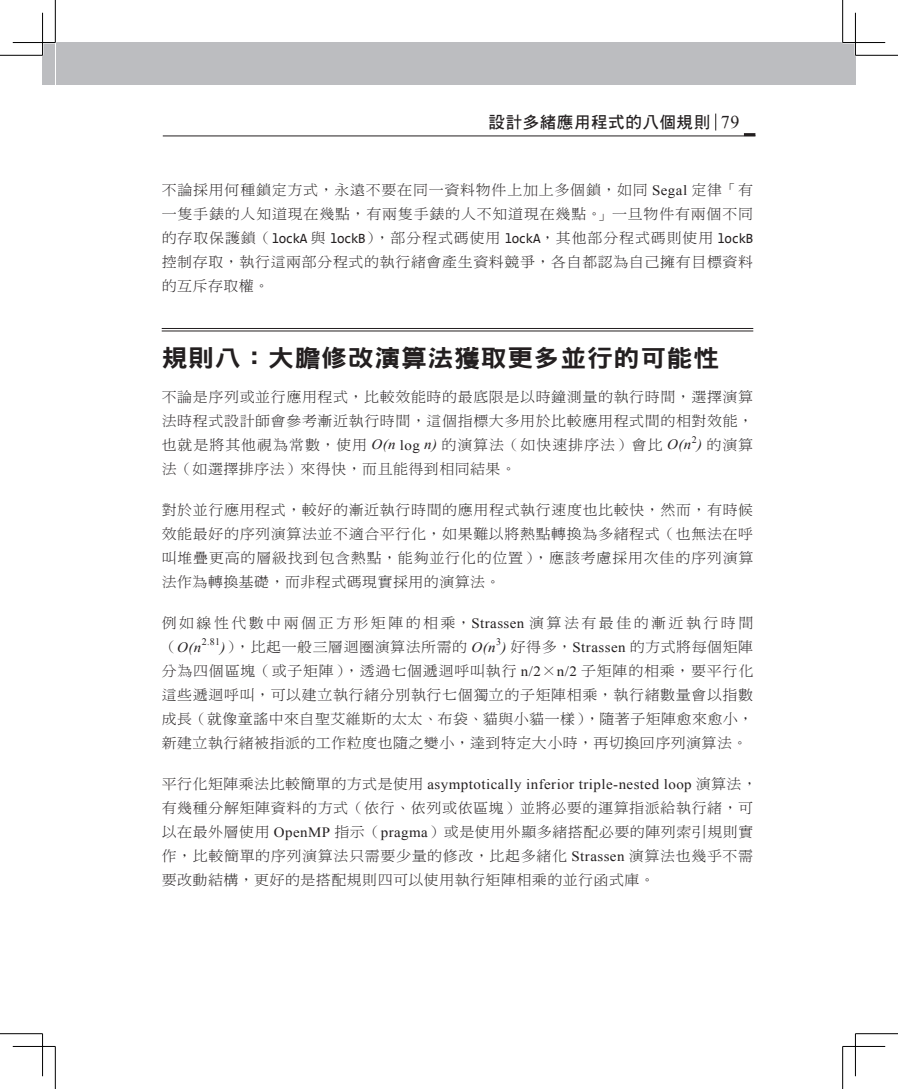
<style>
.page{position:relative;width:898px;height:1089px;background:#fff}
.page>*{position:absolute;margin:0;border:0;box-sizing:border-box;transform-origin:0 0}
._02大標-1{font:24px "DFN Hei W9 WIN BF";letter-spacing:.025em;color:#231f20;scale:1.08 1}
.t1{font:16.5px "DF Hei W7 WIN BF";letter-spacing:.035em;color:#231f20}
._00內文{font:14.25px/24px "DF Ming Std W3";letter-spacing:.04em;color:#231f20;text-align:justify;scale:1.05 1}
._00內文-2{font:14.25px/23.5px "DF Ming Std W3";letter-spacing:.165em;color:#231f20;scale:1.05 1}
._00內文-3{font:9.9px "Times New Roman";color:#231f20}
.s1{font-family:"Times New Roman";font-size:18px}
.s2{font-family:"Times New Roman"}
.s3{font-family:"Consolas"}
.s4{font-family:"Times New Roman";font-style:italic}
</style>
<div class="page">
<hr style="left:163px;top:136px;width:592px;height:1px;background:#231f20">
<svg style="left:743px;top:133px;width:12px;height:3px"></svg>
<div style="left:43px;top:43px;width:12px;height:42px;background:#bcbdc0"></div>
<div style="left:56px;top:43px;width:799px;height:42px;background:#bcbdc0"></div>
<svg style="left:715px;top:114px;width:1px;height:16px"></svg>
<hr style="left:162px;top:328px;width:591px;height:1px;background:#231f20">
<hr style="left:162px;top:331px;width:591px;height:1px;background:#231f20">
<hr style="left:13px;top:41px;width:42px;height:3px;background:#fff">
<hr style="left:842px;top:41px;width:42px;height:3px;background:#fff">
<hr style="left:41px;top:13px;width:3px;height:42px;background:#fff">
<hr style="left:0;top:55px;width:43px;height:1px;background:#000">
<hr style="left:855px;top:55px;width:42px;height:1px;background:#000">
<hr style="left:0;top:1033px;width:43px;height:1px;background:#000">
<hr style="left:855px;top:1033px;width:42px;height:1px;background:#000">
<hr style="left:55px;top:0;width:1px;height:43px;background:#000">
<hr style="left:55px;top:1046px;width:1px;height:43px;background:#000">
<hr style="left:842px;top:0;width:1px;height:43px;background:#000">
<hr style="left:842px;top:1046px;width:1px;height:43px;background:#000">
<hr style="left:13px;top:42px;width:42px;height:1px;background:#000">
<hr style="left:842px;top:42px;width:42px;height:1px;background:#000">
<hr style="left:13px;top:1046px;width:42px;height:1px;background:#000">
<hr style="left:842px;top:1046px;width:42px;height:1px;background:#000">
<hr style="left:42px;top:13px;width:1px;height:42px;background:#000">
<hr style="left:42px;top:1033px;width:1px;height:43px;background:#000">
<hr style="left:854px;top:13px;width:1px;height:42px;background:#000">
<hr style="left:854px;top:1033px;width:1px;height:43px;background:#000">
<p class="t1" style="left:488px;top:114px;width:252px">設計多緒應用程式的八個規則 <span class="s1">79</span></p>
<p class="_00內文" style="left:162px;top:178px;width:564px">不論採用何種鎖定方式，永遠不要在同一資料物件上加上多個鎖，如同 <span class="s2">Segal</span> 定律「有一隻手錶的人知道現在幾點，有兩隻手錶的人不知道現在幾點。」一旦物件有兩個不同的存取保護鎖（<span class="s3">lockA</span> 與 <span class="s3">lockB</span>），部分程式碼使用 <span class="s3">lockA</span>，其他部分程式碼則使用 <span class="s3">lockB</span>控制存取，執行這兩部分程式的執行緒會產生資料競爭，各自都認為自己擁有目標資料的互斥存取權。</p>
<p class="_02大標-1" style="left:162px;top:345px;width:517px">規則八：大膽修改演算法獲取更多並行的可能性</p>
<p class="_00內文" style="left:162px;top:384px;width:564px">不論是序列或並行應用程式，比較效能時的最底限是以時鐘測量的執行時間，選擇演算法時程式設計師會參考漸近執行時間，這個指標大多用於比較應用程式間的相對效能，也就是將其他視為常數，使用 <span class="s4">O(n</span> <span class="s2">log</span> <span class="s4">n)</span> 的演算法（如快速排序法）會比 <span class="s4">O(n )</span> 的演算</p>
<p class="_00內文-3" style="left:691px;top:432px;width:6px">2</p>
<p class="_00內文" style="left:162px;top:456px;width:339px">法（如選擇排序法）來得快，而且能得到相同結果。</p>
<p class="_00內文" style="left:162px;top:497px;width:565px">對於並行應用程式，較好的漸近執行時間的應用程式執行速度也比較快，然而，有時候效能最好的序列演算法並不適合平行化，如果難以將熱點轉換為多緒程式（也無法在呼叫堆疊更高的層級找到包含熱點，能夠並行化的位置），應該考慮採用次佳的序列演算法作為轉換基礎，而非程式碼現實採用的演算法。</p>
<p class="_00內文-2" style="left:162px;top:611px;width:564px">例如線性代數中兩個正方形矩陣的相乘，<span class="s2">Strassen</span> 演算法有最佳的漸近執行時間（<span class="s4">O(n</span></p>
<p class="_00內文-3" style="left:496px;top:634px;width:6px">3</p>
<p class="_00內文" style="left:162px;top:658px;width:564px">分為四個區塊（或子矩陣），透過七個遞迴呼叫執行 <span class="s2">n/2</span>×<span class="s2">n/2</span> 子矩陣的相乘，要平行化這些遞迴呼叫，可以建立執行緒分別執行七個獨立的子矩陣相乘，執行緒數量會以指數成長（就像童謠中來自聖艾維斯的太太、布袋、貓與小貓一樣），隨著子矩陣愈來愈小，新建立執行緒被指派的工作粒度也隨之變小，達到特定大小時，再切換回序列演算法。</p>
<p class="_00內文" style="left:162px;top:771px;width:568px;text-align:left">平行化矩陣乘法比較簡單的方式是使用 <span class="s2">asymptotically inferior triple-nested loop</span> 演算法，有幾種分解矩陣資料的方式（依行、依列或依區塊）並將必要的運算指派給執行緒，可以在最外層使用 <span class="s2">OpenMP</span> 指示（<span class="s2">pragma</span>）或是使用外顯多緒搭配必要的陣列索引規則實作，比較簡單的序列演算法只需要少量的修改，比起多緒化 <span class="s2">Strassen</span> 演算法也幾乎不需要改動結構，更好的是搭配規則四可以使用執行矩陣相乘的並行函式庫。</p>
<p class="_00內文-3" style="left:202px;top:634px;width:20px">2.81</p>
<p class="_00內文" style="left:220px;top:634px;width:508px"><span class="s4">)</span>），比起一般三層迴圈演算法所需的 <span class="s4">O(n )</span> 好得多，<span class="s2">Strassen</span> 的方式將每個矩陣</p>
</div>
